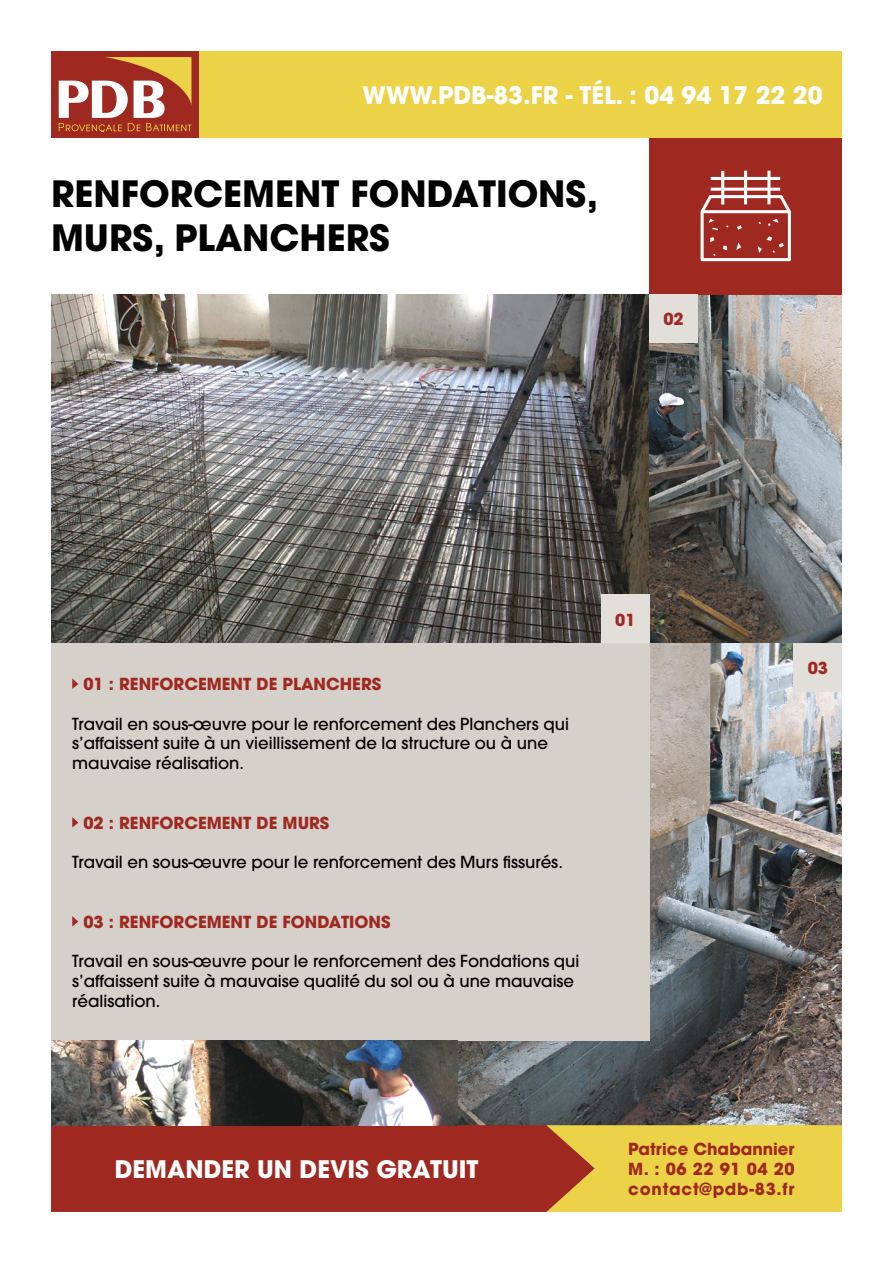
<style>
.page{position:relative;width:893px;height:1263px;background:#fff}
.page>*{position:absolute;margin:0;border:0;box-sizing:border-box;transform-origin:0 0}
.t1{font:700 36px/43.2px "Avant Garde";color:#000}
.t2{font:700 24px "Avant Garde";color:#fff}
.t3{font:500 16.5px/19.8px "Avant Garde";color:#000}
.t4{font:700 16.5px/19.8px "Avant Garde";color:#9f2820;text-align:justify}
</style>
<div class="page">
<img style="left:51px;top:294px;width:791px;height:349px">
<img style="left:457px;top:643px;width:385px;height:482px">
<div style="left:51px;top:643px;width:598px;height:398px;background:#d5d0c9"></div>
<div style="left:649px;top:137px;width:193px;height:157px;background:#9f2820"></div>
<div style="left:199px;top:51px;width:643px;height:86px;background:#ecd247"></div>
<div style="left:51px;top:51px;width:148px;height:86px;background:#9f2820"></div>
<svg style="left:59px;top:57px;width:132px;height:75px"></svg>
<div style="left:595px;top:1125px;width:247px;height:87px;background:#ecd247"></div>
<div style="left:51px;top:1125px;width:544px;height:87px;background:#9f2820"></div>
<svg style="left:72px;top:678px;width:6px;height:11px"></svg>
<svg style="left:72px;top:817px;width:6px;height:10px"></svg>
<svg style="left:72px;top:916px;width:6px;height:10px"></svg>
<div style="left:601px;top:595px;width:48px;height:48px;background:#e2ded9"></div>
<div style="left:794px;top:643px;width:48px;height:48px;background:#e2ded9"></div>
<div style="left:649px;top:294px;width:49px;height:49px;background:#e2ded9"></div>
<svg style="left:701px;top:171px;width:90px;height:90px"></svg>
<img style="left:51px;top:1041px;width:406px;height:84px">
<h2 class="t2" style="left:362px;top:79px;width:461px">WWW.PDB-83.FR - TÉL. : 04 94 17 22 20</h2>
<h1 class="t1" style="left:51px;top:172px;width:549px">RENFORCEMENT FONDATIONS,<br>MURS, PLANCHERS</h1>
<p class="t4" style="left:663px;top:309px;width:22px">02</p>
<p class="t4" style="left:83px;top:674px;width:48px">01 : RENFOR</p>
<p class="t4" style="left:184px;top:674px;width:48px">CEMENT</p>
<p class="t4" style="left:256px;top:674px;width:48px">DE PLAN</p>
<p class="t4" style="left:326px;top:674px;width:25px">CHERS</p>
<p class="t3" style="left:72px;top:714px;width:498px">Travail en sous-œuvre pour le renforcement des Planchers qui s’affaissent suite à un vieillissement de la structure ou à une mauvaise réalisation.</p>
<p class="t4" style="left:83px;top:812px;width:48px">02 : RENFOR</p>
<p class="t4" style="left:184px;top:812px;width:48px">CEMENT</p>
<p class="t4" style="left:256px;top:812px;width:53px">DE MURS</p>
<p class="t3" style="left:72px;top:852px;width:492px">Travail en sous-œuvre pour le renforcement des Murs fissurés.</p>
<p class="t4" style="left:83px;top:911px;width:48px">03 : RENFOR</p>
<p class="t4" style="left:184px;top:911px;width:48px">CEMENT</p>
<p class="t4" style="left:256px;top:911px;width:38px">DE FONDATIONS</p>
<p class="t3" style="left:72px;top:951px;width:509px">Travail en sous-œuvre pour le renforcement des Fondations qui s’affaissent suite à mauvaise qualité du sol ou à une mauvaise réalisation.</p>
<p class="t4" style="left:615px;top:609px;width:22px">01</p>
<p class="t4" style="left:808px;top:658px;width:22px">03</p>
<h2 class="t2" style="left:115px;top:1154px;width:365px">DEMANDER UN DEVIS GRATUIT</h2>
<p class="t4" style="left:628px;top:1139px;width:168px">PATRICE CHABANNIER M. : 06 22 91 04 20<br>CONTACT@PDB-83.FR</p>
</div>
